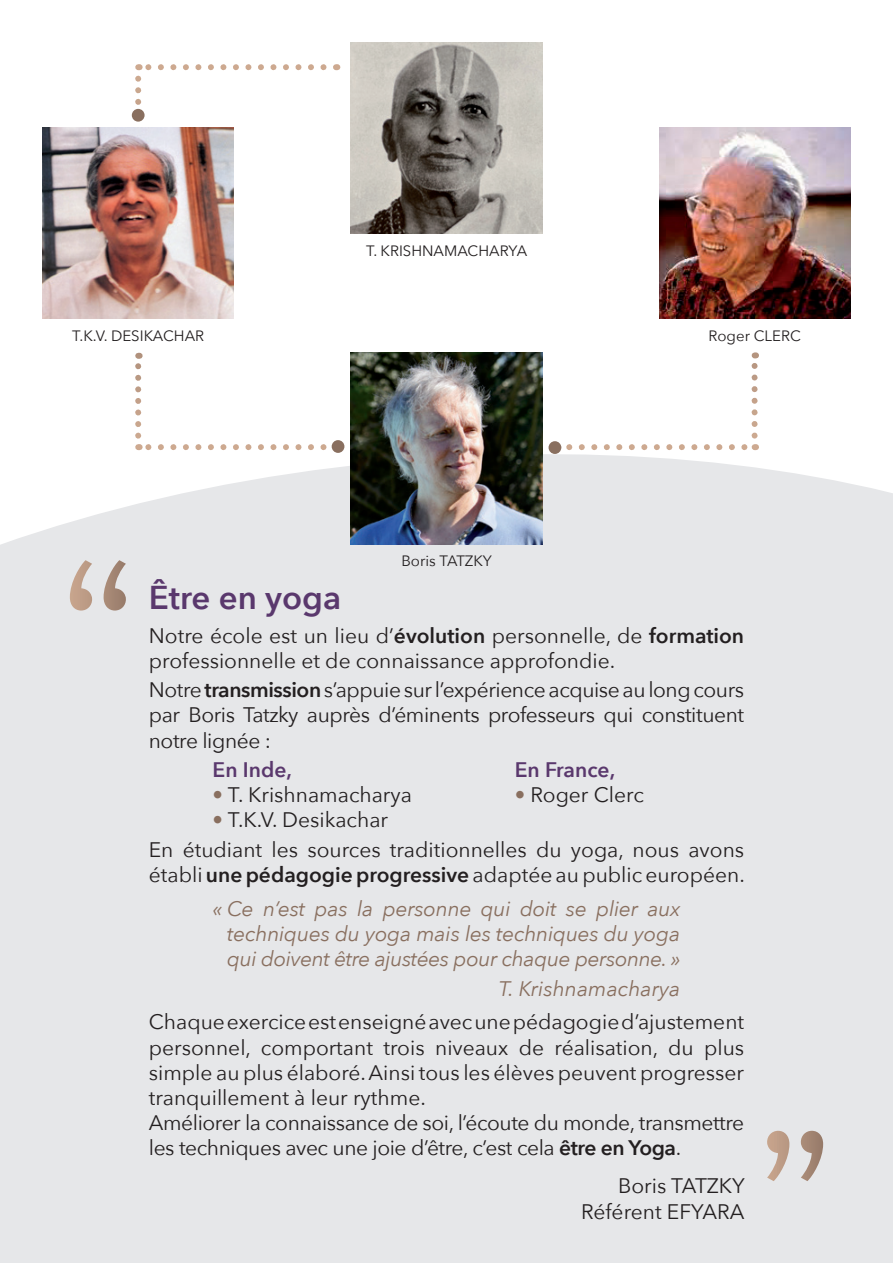
<style>
.page{position:relative;width:893px;height:1263px;background:#fff}
.page>*{position:absolute;margin:0;border:0;box-sizing:border-box;transform-origin:0 0}
.t1{font:300 225px "Alber New";color:#fff}
.t2{font:600 33px "Avenir Next";color:#5a386d}
.t3{font:21px/25.2px "Avenir Next";color:#231f20}
.t4{font:italic 21px/25.2px "Avenir Next";letter-spacing:-.02em;color:#896f5f;text-align:justify}
.t5{font:italic 21px "Avenir Next";color:#896f5f}
.t6{font:600 21px "Avenir Next";color:#5a386d}
.t7{font:15px "Avenir Next";color:#231f20}
.s1{font-weight:600}
.s2{color:#896f5f}
</style>
<div class="page">
<div style="left:0;top:415px;width:893px;height:848px;background:#e6e7e9"></div>
<img style="left:43px;top:128px;width:191px;height:191px">
<img style="left:351px;top:43px;width:191px;height:191px">
<img style="left:351px;top:353px;width:191px;height:191px">
<img style="left:659px;top:128px;width:191px;height:191px">
<svg style="left:138px;top:444px;width:186px;height:6px"></svg>
<svg style="left:135px;top:353px;width:6px;height:83px"></svg>
<svg style="left:138px;top:64px;width:186px;height:6px"></svg>
<svg style="left:135px;top:79px;width:6px;height:31px"></svg>
<svg style="left:569px;top:444px;width:179px;height:6px"></svg>
<svg style="left:752px;top:352px;width:6px;height:84px"></svg>
<div style="left:132px;top:109px;width:13px;height:13px;background:#896f5f;border-radius:50%"></div>
<div style="left:549px;top:441px;width:12px;height:13px;background:#896f5f;border-radius:50%"></div>
<div style="left:332px;top:440px;width:12px;height:13px;background:#896f5f;border-radius:50%"></div>
<p class="t7" style="left:366px;top:238px;width:163px">T. KRISHNAMACHARYA</p>
<p class="t7" style="left:72px;top:323px;width:134px">T.K.V. DESIKACHAR</p>
<p class="t7" style="left:709px;top:323px;width:94px">Roger CLERC</p>
<h1 class="t1" style="left:56px;top:493px;width:85px">“</h1>
<p class="t7" style="left:401px;top:548px;width:92px">Boris TATZKY</p>
<h2 class="t2" style="left:149px;top:569px;width:194px">Être en yoga</h2>
<p class="t3" style="left:149px;top:622px;width:597px">Notre école est un lieu d’<span class="s1">évolution</span> personnelle, de <span class="s1">formation </span>professionnelle et de connaissance approfondie.</p>
<p class="t3" style="left:149px;top:676px;width:597px;text-align:justify">Notre <span class="s1">transmission</span> s’appuie sur l’expérience acquise au long cours par Boris Tatzky auprès d’éminents professeurs qui constituent notre lignée :</p>
<p class="t6" style="left:213px;top:752px;width:81px">En Inde,</p>
<p class="t3" style="left:213px;top:781px;width:201px"><span class="s2">•</span> T. Krishnamacharya</p>
<p class="t3" style="left:213px;top:807px;width:177px"><span class="s2">•</span> T.K.V. Desikachar</p>
<p class="t6" style="left:515px;top:752px;width:102px">En France,</p>
<p class="t3" style="left:515px;top:781px;width:131px"><span class="s2">•</span> Roger Clerc</p>
<p class="t3" style="left:149px;top:836px;width:597px">En étudiant les sources traditionnelles du yoga, nous avons établi <span class="s1">une pédagogie progressive</span> adaptée au public européen.</p>
<p class="t4" style="left:227px;top:895px;width:455px;text-indent:-15px">« Ce n’est pas la personne qui doit se plier aux techniques du yoga mais les techniques du yoga qui doivent être ajustées pour chaque personne. »</p>
<p class="t5" style="left:499px;top:970px;width:183px">T. Krishnamacharya</p>
<p class="t3" style="left:149px;top:1008px;width:597px">Chaque exercice est enseigné avec une pédagogie d’ajustement personnel, comportant trois niveaux de réalisation, du plus simple au plus élaboré. Ainsi tous les élèves peuvent progresser tranquillement à leur rythme.<br>Améliorer la connaissance de soi, l’écoute du monde, transmettre les techniques avec une joie d’être, c’est cela <span class="s1">être en Yoga</span>.</p>
<p class="t3" style="left:581px;top:1172px;width:165px;text-align:right">Boris TATZKY<br>Référent EFYARA</p>
<h1 class="t1" style="left:753px;top:1063px;width:85px">”</h1>
</div>
